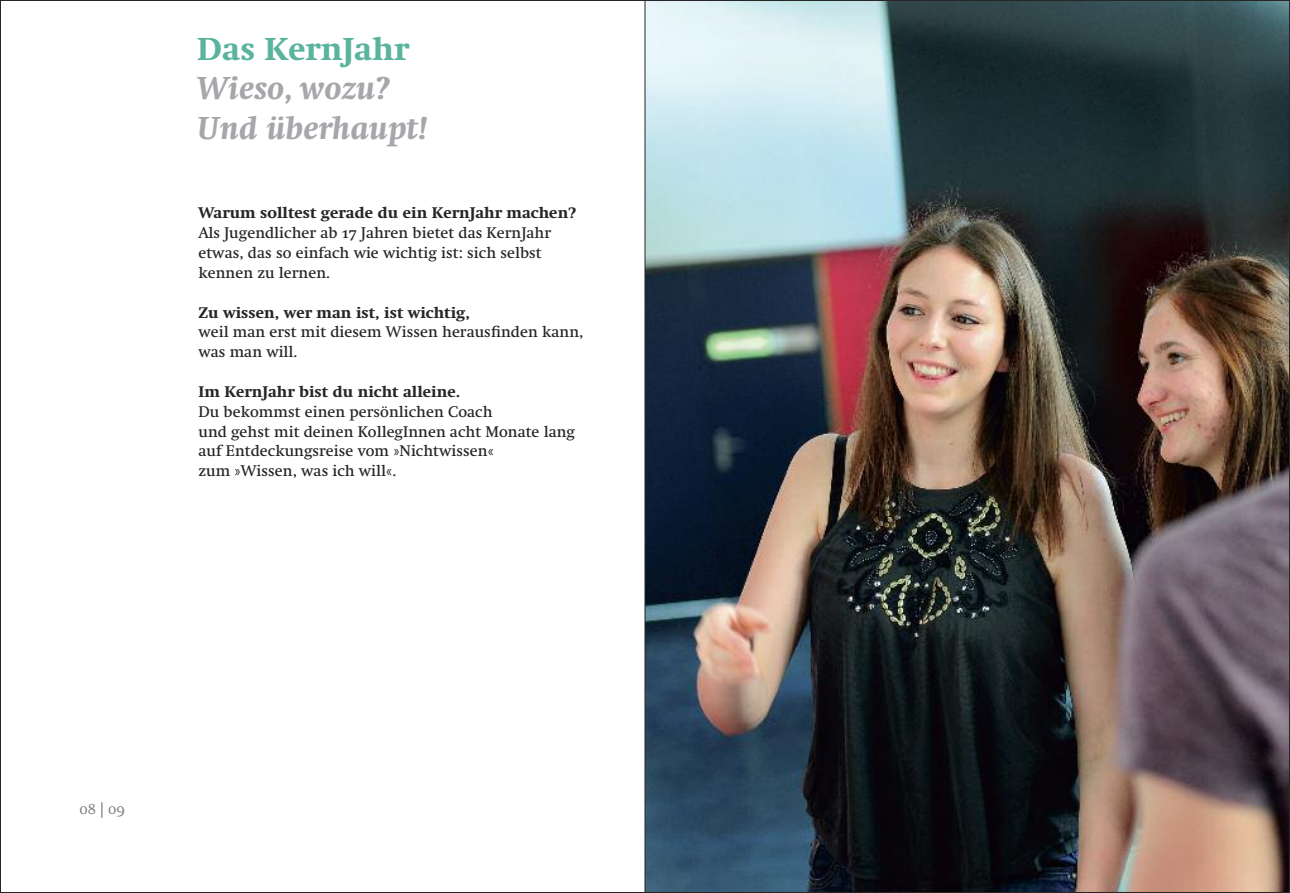
<style>
.page{position:relative;width:1290px;height:893px;background:#fff}
.page>*{position:absolute;margin:0;border:0;box-sizing:border-box;transform-origin:0 0}
.t1{font:italic 700 32.38px/39.7px "Swift Neue LT Pro";letter-spacing:.005em;color:#a5a7ab}
.t2{font:700 32.38px "Swift Neue LT Pro";letter-spacing:.005em;color:#5ab49d}
.t3{font:15.75px/19.8px "Swift Neue LT Pro";letter-spacing:.005em;color:#272627}
.t4{font:700 15.75px "Swift Neue LT Pro";letter-spacing:.005em;color:#272627}
.t5{font:300 15.75px "Swift Neue LT Pro";color:#7f8184}
.s1{color:#272627}
</style>
<div class="page">
<img style="left:645px;top:2px;width:643px;height:889px">
<hr style="left:644px;top:0;width:1px;height:893px;background:#272627">
<h1 class="t2" style="left:197px;top:38px;width:213px">Das KernJahr</h1>
<h1 class="t1" style="left:197px;top:72px;width:232px">Wieso, wozu?<br>Und überhaupt!</h1>
<p class="t4" style="left:198px;top:208px;width:379px">Warum solltest gerade du ein KernJahr machen?</p>
<p class="t3" style="left:198px;top:225px;width:354px">Als Jugendlicher ab 17 Jahren bietet das KernJahr etwas, das so einfach wie wichtig ist: sich selbst kennen zu lernen.</p>
<p class="t4" style="left:198px;top:307px;width:273px">Zu wissen, wer man ist, ist wichtig,</p>
<p class="t3" style="left:198px;top:324px;width:386px">weil man erst mit diesem Wissen herausfinden kann, was man will.</p>
<p class="t4" style="left:198px;top:386px;width:263px">Im KernJahr bist du nicht alleine.</p>
<p class="t3" style="left:198px;top:403px;width:378px">Du bekommst einen persönlichen Coach<br>und gehst mit deinen KollegInnen acht Monate lang auf Entdeckungsreise vom »Nichtwissen«<br>zum »Wissen, was ich will«.</p>
<p class="t5" style="left:79px;top:803px;width:47px">08 <span class="s1">|</span> 09</p>
</div>
